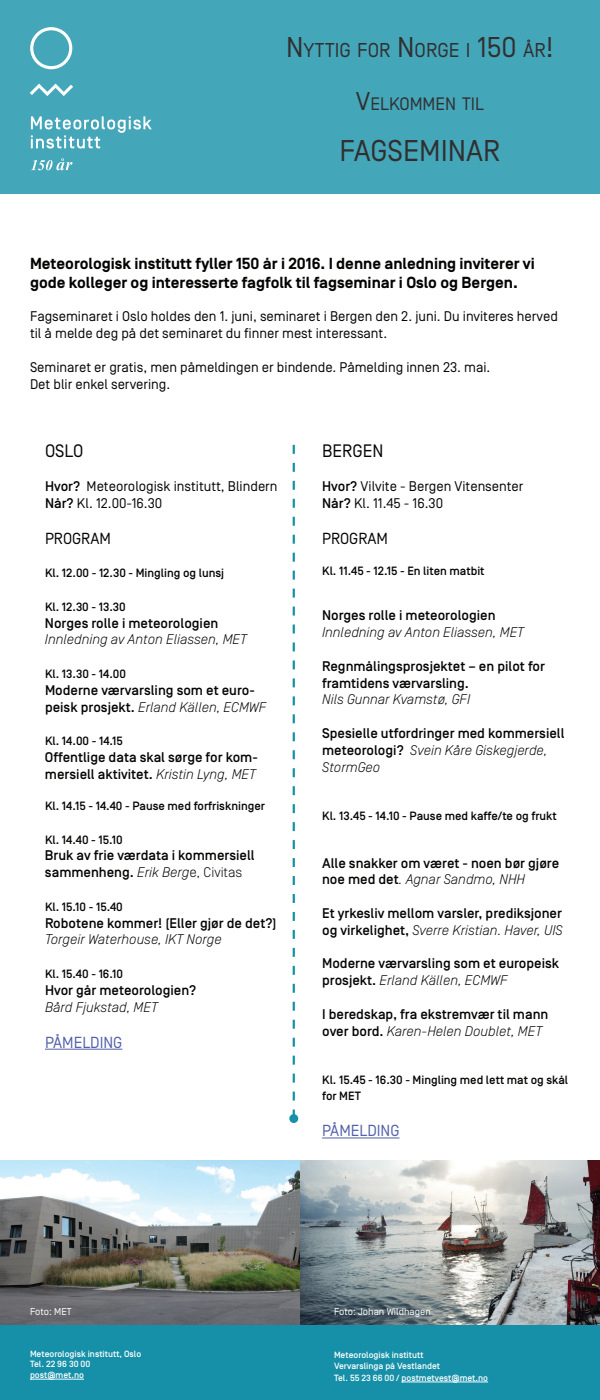
<style>
.page{position:relative;width:600px;height:1400px;background:#fff}
.page>*{position:absolute;margin:0;border:0;box-sizing:border-box;transform-origin:0 0}
.t1{font:30px "Simplon BP Regular";color:#312f30}
.t2{font:20px "Simplon BP Regular";color:#312f30}
.t3{font:18px "Simplon BP Regular";color:#312f30}
.t4{font:18px "Simplon BP Regular";color:#040503}
.t5{font:700 16px/19.2px "Simplon BP";color:#040503}
.t6{font:16px "Simplon BP Regular";color:#5360ab}
.t7{font:16px "Simplon BP Regular";color:#040503}
.t8{font:500 14px/16.8px "Simplon BP";color:#040503}
.t9{font:14px/16.8px "Simplon BP Regular";color:#040503}
.t10{font:italic 300 14px "Simplon BP";color:#040503}
.t11{font:500 12px/16.8px "Simplon BP";color:#040503}
.t12{font:10px "Simplon BP Regular";color:#fff}
.t13{font:500 9px/10.8px "Simplon BP";color:#fff}
.s1{font-size:28.6px}
.s2{font-size:25.7px}
.s3{font-family:"Simplon BP";font-weight:500}
.s4{font-weight:300;font-style:italic}
.s5{font-weight:300}
</style>
<div class="page">
<div style="left:0;top:1325px;width:600px;height:75px;background:#1690a8"></div>
<div style="left:0;top:0;width:600px;height:194px;background:#44a6b9"></div>
<svg style="left:30px;top:27px;width:42px;height:42px"></svg>
<svg style="left:30px;top:84px;width:43px;height:12px"></svg>
<svg style="left:31px;top:116px;width:121px;height:33px"></svg>
<svg style="left:31px;top:158px;width:41px;height:12px"></svg>
<img style="left:0;top:1161px;width:300px;height:164px">
<svg style="left:300px;top:1161px;width:300px;height:164px;background:#a0a4a5"></svg>
<svg style="left:293px;top:445px;width:2px;height:669px"></svg>
<div style="left:289px;top:1114px;width:9px;height:9px;background:#1690a8;border-radius:50%"></div>
<hr style="left:322px;top:1138px;width:78px;height:1px;background:#5360ab">
<hr style="left:45px;top:1049px;width:77px;height:1px;background:#5360ab">
<hr style="left:402px;top:1382px;width:86px;height:1px;background:#fff">
<hr style="left:30px;top:1379px;width:54px;height:1px;background:#fff">
<h2 class="t2" style="left:286px;top:39px;width:269px"><span class="s1">N</span>YTTIG FOR <span class="s1">N</span>ORGE I <span class="s1">150</span> ÅR<span class="s1">!</span></h2>
<p class="t3" style="left:356px;top:93px;width:129px"><span class="s2">V</span>ELKOMMEN TIL</p>
<h1 class="t1" style="left:339px;top:133px;width:162px">FAGSEMINAR</h1>
<p class="t5" style="left:30px;top:254px;width:506px">Meteorologisk institutt fyller 150 år i 2016. I denne anledning inviterer vi gode kolleger og interesserte fagfolk til fagseminar i Oslo og Bergen.</p>
<p class="t9" style="left:30px;top:308px;width:529px">Fagseminaret i Oslo holdes den 1. juni, seminaret i Bergen den 2. juni. Du inviteres herved til å melde deg på det seminaret du finner mest interessant.</p>
<p class="t9" style="left:30px;top:359px;width:462px">Seminaret er gratis, men påmeldingen er bindende. Påmelding innen 23. mai.<br>Det blir enkel servering.</p>
<p class="t4" style="left:45px;top:441px;width:40px">OSLO</p>
<p class="t9" style="left:45px;top:478px;width:234px"><span class="s3">Hvor?</span> Meteorologisk institutt, Blindern<br><span class="s3">Når?</span> Kl. 12.00-16.30</p>
<p class="t7" style="left:45px;top:529px;width:67px">PROGRAM</p>
<p class="t11" style="left:45px;top:565px;width:181px">Kl. 12.00 - 12.30 - Mingling og lunsj</p>
<p class="t11" style="left:45px;top:598px;width:82px">Kl. 12.30 - 13.30</p>
<p class="t8" style="left:45px;top:615px;width:175px">Norges rolle i meteorologien</p>
<p class="t10" style="left:45px;top:631px;width:203px">Innledning av Anton Eliassen, MET</p>
<p class="t11" style="left:45px;top:666px;width:82px">Kl. 13.30 - 14.00</p>
<p class="t8" style="left:45px;top:682px;width:223px">Moderne værvarsling som et euro&shy;peisk prosjekt. <span class="s4">Erland Källen, ECMWF</span></p>
<p class="t11" style="left:45px;top:733px;width:79px">Kl. 14.00 - 14.15</p>
<p class="t8" style="left:45px;top:749px;width:214px">Offentlige data skal sørge for kom&shy;mersiell aktivitet. <span class="s4">Kristin Lyng, MET</span></p>
<p class="t11" style="left:45px;top:798px;width:221px">Kl. 14.15 - 14.40 - Pause med forfriskninger</p>
<p class="t11" style="left:45px;top:831px;width:79px">Kl. 14.40 - 15.10</p>
<p class="t8" style="left:45px;top:847px;width:211px">Bruk av frie værdata i kommersiell sammenheng. <span class="s4">Erik Berg</span><span class="s5">e, Civitas</span></p>
<p class="t11" style="left:45px;top:898px;width:79px">Kl. 15.10 - 15.40</p>
<p class="t8" style="left:45px;top:915px;width:233px">Robotene kommer! (Eller gjør de det?)</p>
<p class="t10" style="left:45px;top:931px;width:178px">Torgeir Waterhouse, IKT Norge</p>
<p class="t11" style="left:45px;top:966px;width:80px">Kl. 15.40 - 16.10</p>
<p class="t8" style="left:45px;top:982px;width:153px">Hvor går meteorologien?</p>
<p class="t10" style="left:45px;top:999px;width:114px">Bård Fjukstad, MET</p>
<p class="t6" style="left:45px;top:1033px;width:79px">PÅMELDING</p>
<p class="t4" style="left:322px;top:441px;width:63px">BERGEN</p>
<p class="t9" style="left:322px;top:478px;width:203px"><span class="s3">Hvor?</span> Vilvite - Bergen Vitensenter<br><span class="s3">Når?</span> Kl. 11.45 - 16.30</p>
<p class="t7" style="left:322px;top:529px;width:67px">PROGRAM</p>
<p class="t11" style="left:322px;top:562px;width:164px">Kl. 11.45 - 12.15 - En liten matbit</p>
<p class="t8" style="left:322px;top:607px;width:175px">Norges rolle i meteorologien</p>
<p class="t10" style="left:322px;top:624px;width:203px">Innledning av Anton Eliassen, MET</p>
<p class="t8" style="left:322px;top:658px;width:224px">Regnmålingsprosjektet – en pilot for framtidens værvarsling.</p>
<p class="t10" style="left:322px;top:691px;width:150px">Nils Gunnar Kvamstø, GFI</p>
<p class="t8" style="left:322px;top:725px;width:244px">Spesielle utfordringer med kommersiell meteorologi? <span class="s4">Svein Kåre Giskegjerde,<br>StormGeo</span></p>
<p class="t11" style="left:322px;top:807px;width:236px">Kl. 13.45 - 14.10 - Pause med kaffe/te og frukt</p>
<p class="t8" style="left:322px;top:855px;width:239px">Alle snakker om været - noen bør gjøre noe med det<span class="s4">. Agnar Sandmo, NHH</span></p>
<p class="t8" style="left:322px;top:905px;width:242px">Et yrkesliv mellom varsler, prediksjoner og virkelighet, <span class="s4">Sverre Kristian. Haver, UIS</span></p>
<p class="t8" style="left:322px;top:955px;width:239px">Moderne værvarsling som et europeisk prosjekt. <span class="s4">Erland Källen, ECMWF</span></p>
<p class="t8" style="left:322px;top:1006px;width:228px">I beredskap, fra ekstremvær til mann over bord. <span class="s4">Karen-Helen Doublet, MET</span></p>
<p class="t11" style="left:322px;top:1071px;width:248px">Kl. 15.45 - 16.30 - Mingling med lett mat og skål for MET</p>
<p class="t6" style="left:322px;top:1122px;width:79px">PÅMELDING</p>
<p class="t12" style="left:30px;top:1306px;width:43px">Foto: MET</p>
<p class="t13" style="left:30px;top:1348px;width:113px">Meteorologisk institutt, Oslo<br>Tel. 22 96 30 00 post@met.no</p>
<p class="t12" style="left:334px;top:1306px;width:98px">Foto: Johan Wildhagen</p>
<p class="t13" style="left:334px;top:1350px;width:108px">Meteorologisk institutt<br>Vervarslinga på Vestlandet</p>
<p class="t13" style="left:334px;top:1373px;width:156px">Tel. 55 23 66 00 / postmetvest@met.no</p>
</div>
